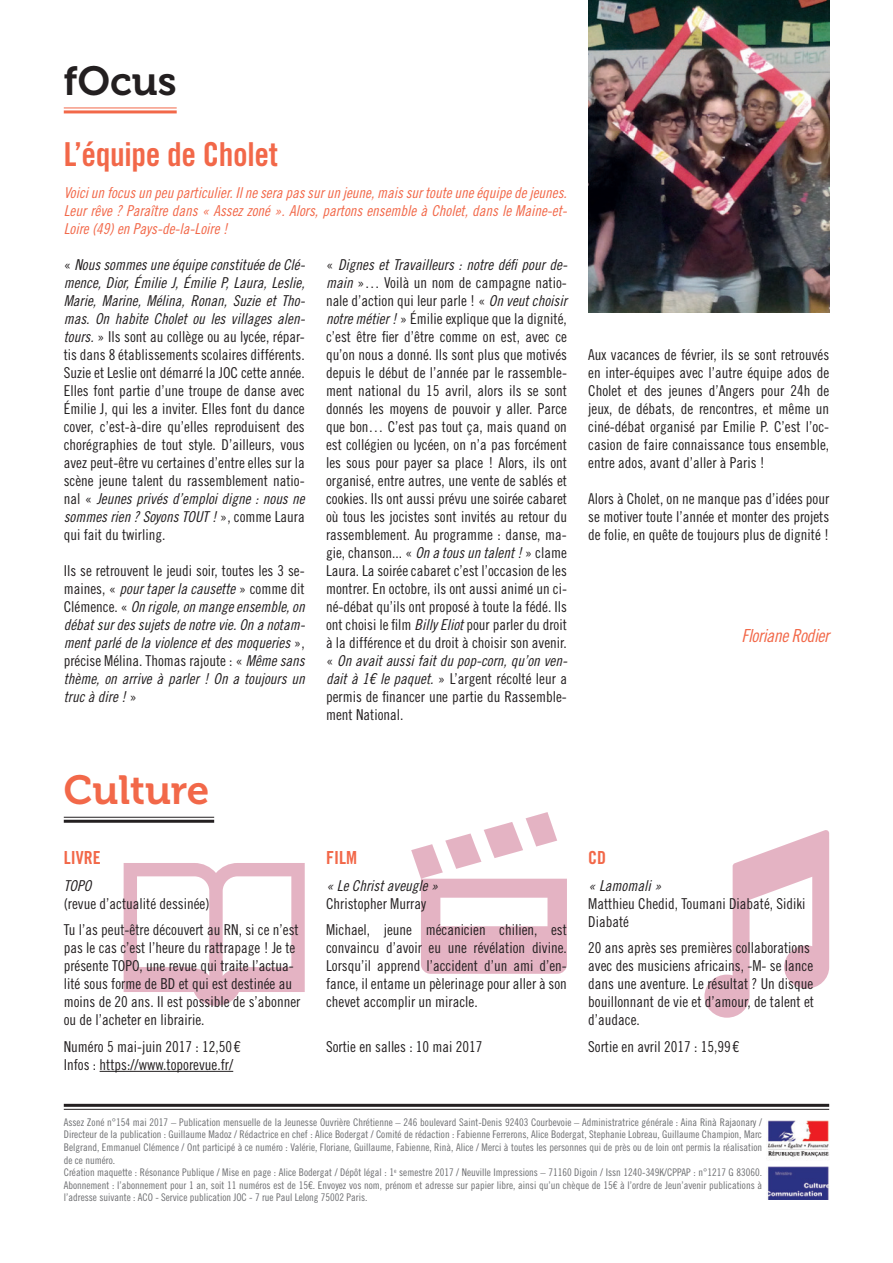
<style>
.page{position:relative;width:893px;height:1263px;background:#fff}
.page>*{position:absolute;margin:0;border:0;box-sizing:border-box;transform-origin:0 0}
.t1{font:40.5px "Museo 700";color:#f26849}
.t2{font:40.5px "Museo 700";color:#231f20}
.t3{font:33px "Trade Gothic LT Std Bd Cn 20";letter-spacing:-.01em;color:#f26849}
.t4{font:18px "Trade Gothic LT Std Cn 18 Obl";letter-spacing:-.025em;color:#f26849}
.t5{font:18px "Trade Gothic LT Std Bd Cn 20";color:#f26849}
.t6{font:15px/18px "Trade Gothic LT Std Cn 18";color:#231f20}
.t7{font:15px/18px "Trade Gothic LT Std Cn 18 Obl";color:#231f20;text-align:justify}
.t8{font:15px/18px "Trade Gothic LT Std Cn 18 Obl";color:#f26849;text-align:justify}
.t9{font:10.5px/12.6px "Trade Gothic LT Std Cn 18";color:#6c6d70}
.s1{font-family:"Trade Gothic LT Std Cn 18"}
.s2{font-family:"Trade Gothic LT Std Cn 18 Obl"}
</style>
<div class="page">
<img style="left:588px;top:0;width:241px;height:313px">
<svg style="left:124px;top:863px;width:181px;height:143px"></svg>
<svg style="left:411px;top:812px;width:156px;height:162px"></svg>
<svg style="left:704px;top:830px;width:125px;height:188px"></svg>
<hr style="left:64px;top:107px;width:113px;height:1px;background:#f26849">
<hr style="left:64px;top:110px;width:113px;height:3px;background:#f26849">
<hr style="left:64px;top:817px;width:150px;height:1px;background:#231f20">
<hr style="left:64px;top:820px;width:150px;height:3px;background:#231f20">
<hr style="left:64px;top:1104px;width:765px;height:3px;background:#231f20">
<hr style="left:64px;top:1109px;width:765px;height:1px;background:#231f20">
<hr style="left:100px;top:1071px;width:133px;height:1px;background:#231f20">
<img style="left:767px;top:1120px;width:62px;height:79px">
<h1 class="t2" style="left:64px;top:58px;width:114px">fOcus</h1>
<h2 class="t3" style="left:64px;top:134px;width:216px">L’équipe de Cholet</h2>
<p class="t8" style="left:64px;top:184px;width:505px">Voici un focus un peu particulier. Il ne sera pas sur un jeune, mais sur toute une équipe de jeunes.<br>Leur rêve ? Paraître dans « Assez zoné ». Alors, partons ensemble à Cholet, dans le Maine-et-Loire (49) en Pays-de-la-Loire !</p>
<p class="t7" style="left:64px;top:256px;width:243px"><span class="s1">«</span> Nous sommes une équipe constituée de Clé&shy;mence, Dior, Émilie J, Émilie P, Laura, Leslie, Marie, Marine, Mélina, Ronan, Suzie et Tho&shy;mas. On habite Cholet ou les villages alen-</p>
<p class="t6" style="left:64px;top:327px;width:242px;text-align:justify"><span class="s2">tours.</span> » Ils sont au collège ou au lycée, répar&shy;tis dans 8 établissements scolaires différents.<br>Suzie et Leslie ont démarré la JOC cette année.<br>Elles font partie d’une troupe de danse avec Émilie J, qui les a inviter. Elles font du dance cover, c’est-à-dire qu’elles reproduisent des chorégraphies de tout style. D’ailleurs, vous avez peut-être vu certaines d’entre elles sur la scène jeune talent du rassemblement natio-</p>
<p class="t7" style="left:64px;top:490px;width:242px"><span class="s1">nal «</span> Jeunes privés d’emploi digne : nous ne sommes rien ? Soyons TOUT ! <span class="s1">», comme Laura</span></p>
<p class="t6" style="left:64px;top:525px;width:103px">qui fait du twirling.</p>
<p class="t6" style="left:64px;top:561px;width:242px">Ils se retrouvent le jeudi soir, toutes les 3 se-</p>
<p class="t7" style="left:64px;top:580px;width:243px"><span class="s1">maines, «</span> pour taper la causette <span class="s1">» comme dit Clémence. «</span> On rigole, on mange ensemble, on débat sur des sujets de notre vie. On a notam&shy;ment parlé de la violence et des moqueries <span class="s1">»,</span></p>
<p class="t6" style="left:64px;top:651px;width:242px">précise Mélina. Thomas rajoute : « <span class="s2">Même sans</span></p>
<p class="t7" style="left:64px;top:670px;width:242px">thème, on arrive à parler ! On a toujours un truc à dire ! <span class="s1">»</span></p>
<p class="t7" style="left:326px;top:256px;width:243px"><span class="s1">«</span> Dignes et Travailleurs : notre défi pour de-</p>
<p class="t6" style="left:326px;top:273px;width:242px;text-align:justify"><span class="s2">main</span> »… Voilà un nom de campagne natio&shy;nale d’action qui leur parle ! « <span class="s2">On veut choisir notre métier !</span> » Émilie explique que la dignité, c’est être fier d’être comme on est, avec ce qu’on nous a donné. Ils sont plus que motivés depuis le début de l’année par le rassemble&shy;ment national du 15 avril, alors ils se sont donnés les moyens de pouvoir y aller. Parce que bon… C’est pas tout ça, mais quand on est collégien ou lycéen, on n’a pas forcément les sous pour payer sa place ! Alors, ils ont organisé, entre autres, une vente de sablés et cookies. Ils ont aussi prévu une soirée cabaret où tous les jocistes sont invités au retour du rassemblement. Au programme : danse, ma&shy;gie, chanson... « <span class="s2">On a tous un talent !</span> » clame Laura. La soirée cabaret c’est l’occasion de les montrer. En octobre, ils ont aussi animé un ci&shy;né-débat qu’ils ont proposé à toute la fédé. Ils ont choisi le film <span class="s2">Billy Eliot</span> pour parler du droit à la différence et du droit à choisir son avenir.</p>
<p class="t7" style="left:326px;top:652px;width:243px"><span class="s1">«</span> On avait aussi fait du pop-corn, qu’on ven-</p>
<p class="t6" style="left:326px;top:669px;width:242px;text-align:justify"><span class="s2">dait à 1€ le paquet.</span> » L’argent récolté leur a permis de financer une partie du Rassemble&shy;ment National.</p>
<p class="t6" style="left:588px;top:345px;width:242px;text-align:justify">Aux vacances de février, ils se sont retrouvés en inter-équipes avec l’autre équipe ados de Cholet et des jeunes d’Angers pour 24h de jeux, de débats, de rencontres, et même un ciné-débat organisé par Emilie P. C’est l’oc&shy;casion de faire connaissance tous ensemble, entre ados, avant d’aller à Paris !</p>
<p class="t6" style="left:588px;top:489px;width:242px;text-align:justify">Alors à Cholet, on ne manque pas d’idées pour se motiver toute l’année et monter des projets de folie, en quête de toujours plus de dignité !</p>
<p class="t4" style="left:741px;top:625px;width:89px">Floriane Rodier</p>
<h1 class="t1" style="left:64px;top:768px;width:147px">Culture</h1>
<p class="t5" style="left:64px;top:847px;width:38px">LIVRE</p>
<p class="t7" style="left:64px;top:877px;width:29px">TOPO</p>
<p class="t6" style="left:64px;top:890px;width:236px;line-height:26.5px">(revue d’actualité dessinée)<br>Tu l’as peut-être découvert au RN, si ce n’est</p>
<p class="t6" style="left:64px;top:939px;width:238px">pas le cas c’est l’heure du rattrapage ! Je te présente TOPO, une revue qui traite l’actua&shy;lité sous forme de BD et qui est destinée au moins de 20 ans. Il est possible de s’abonner ou de l’acheter en librairie.</p>
<p class="t6" style="left:64px;top:1037px;width:178px">Numéro 5 mai-juin 2017 : 12,50 €<br>Infos : https://www.toporevue.fr/</p>
<p class="t5" style="left:326px;top:847px;width:32px">FILM</p>
<p class="t7" style="left:326px;top:877px;width:114px">« Le Christ aveugle »</p>
<p class="t6" style="left:326px;top:890px;width:242px;line-height:26.5px">Christopher Murray<br>Michael, jeune mécanicien chilien, est</p>
<p class="t6" style="left:326px;top:939px;width:242px;text-align:justify">convaincu d’avoir eu une révélation divine.<br>Lorsqu’il apprend l’accident d’un ami d’en&shy;fance, il entame un pèlerinage pour aller à son chevet accomplir un miracle.</p>
<p class="t6" style="left:326px;top:1037px;width:158px">Sortie en salles : 10 mai 2017</p>
<p class="t5" style="left:588px;top:847px;width:19px">CD</p>
<p class="t7" style="left:588px;top:877px;width:75px">« Lamomali »</p>
<p class="t6" style="left:588px;top:894px;width:219px">Matthieu Chedid, Toumani Diabaté, Sidiki<br>Diabaté</p>
<p class="t6" style="left:588px;top:939px;width:227px">20 ans après ses premières collaborations avec des musiciens africains, -M- se lance dans une aventure. Le résultat ? Un disque bouillonnant de vie et d’amour, de talent et d’audace.</p>
<p class="t6" style="left:588px;top:1037px;width:152px">Sortie en avril 2017 : 15,99 €</p>
<p class="t9" style="left:64px;top:1116px;width:700px">Assez Zoné n°154 mai 2017 – Publication mensuelle de la Jeunesse Ouvrière Chrétienne – 246 boulevard Saint-Denis 92403 Courbevoie – Administratrice générale : Aina Rinà Rajaonary / Directeur de la publication : Guillaume Madoz / Rédactrice en chef : Alice Bodergat / Comité de rédaction : Fabienne Ferrerons, Alice Bodergat, Stephanie Lobreau, Guillaume Champion, Marc Belgrand, Emmanuel Clémence / Ont participé à ce numéro : Valérie, Floriane, Guillaume, Fabienne, Rinà, Alice / Merci à toutes les personnes qui de près ou de loin ont permis la réalisation de ce numéro.<br>Création maquette : Résonance Publique / Mise en page : Alice Bodergat / Dépôt légal : 1<sup>e</sup> semestre 2017 / Neuville Impressions – 71160 Digoin / Issn 1240-349K/CPPAP : n°1217 G 83060.<br>Abonnement : l’abonnement pour 1 an, soit 11 numéros est de 15€. Envoyez vos nom, prénom et adresse sur papier libre, ainsi qu’un chèque de 15€ à l’ordre de Jeun’avenir publications à l’adresse suivante : ACO - Service publication JOC - 7 rue Paul Lelong 75002 Paris.</p>
</div>
